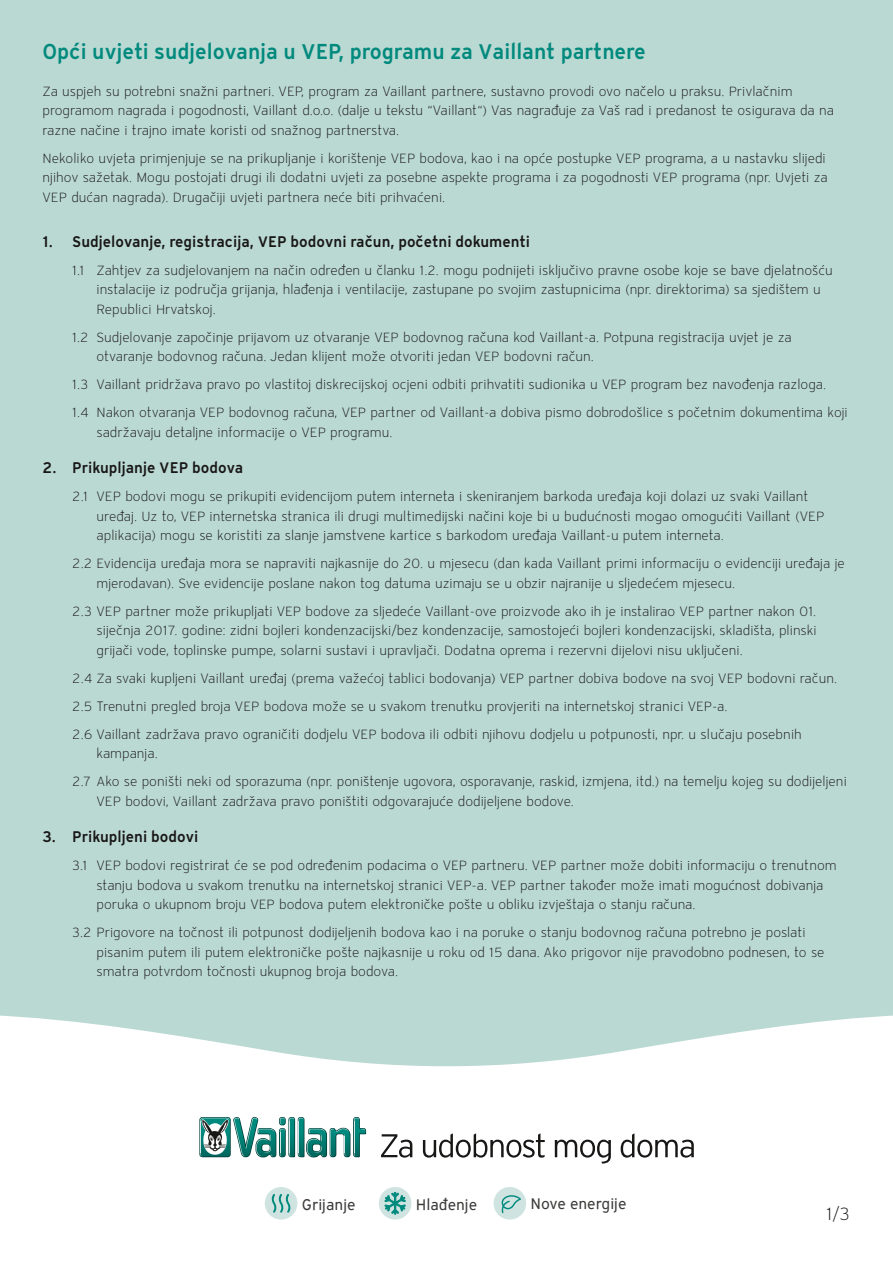
<style>
.page{position:relative;width:893px;height:1263px;background:#fff}
.page>*{position:absolute;margin:0;border:0;box-sizing:border-box;transform-origin:0 0}
.t1{font:21px "Vaillant 13 Demi TID";color:#00897d}
.t2{font:17.85px "Vaillant 13 Light TID";color:#181716}
.t3{font:15.3px "Vaillant 13 Book ETID";color:#3a3a39}
.t4{font:15px "Vaillant 13 Demi TID";color:#181716}
.t5{font:13.5px/19.5px "Vaillant 13 Light TID";color:#181716}
</style>
<div class="page">
<div style="left:0;top:0;width:893px;height:1196px;background:#bbd9d3"></div>
<svg style="left:0;top:1015px;width:893px;height:205px;fill:#fff"></svg>
<svg style="left:199px;top:1117px;width:32px;height:40px"></svg>
<svg style="left:200px;top:1117px;width:166px;height:40px"></svg>
<svg style="left:381px;top:1134px;width:31px;height:23px"></svg>
<svg style="left:423px;top:1133px;width:122px;height:24px"></svg>
<svg style="left:555px;top:1140px;width:56px;height:23px"></svg>
<svg style="left:621px;top:1133px;width:73px;height:24px"></svg>
<div style="left:265px;top:1187px;width:32px;height:32px;background:#cfe4e0;border-radius:50%"></div>
<svg style="left:271px;top:1194px;width:20px;height:18px"></svg>
<svg style="left:379px;top:1187px;width:32px;height:32px"></svg>
<svg style="left:385px;top:1192px;width:20px;height:22px"></svg>
<div style="left:494px;top:1187px;width:32px;height:32px;background:#cfe4e0;border-radius:50%"></div>
<svg style="left:501px;top:1195px;width:20px;height:18px"></svg>
<h1 class="t1" style="left:43px;top:37px;width:605px">Opći uvjeti sudjelovanja u VEP, programu za Vaillant partnere</h1>
<p class="t5" style="left:43px;top:81px;width:793px">Za uspjeh su potrebni snažni partneri. VEP, program za Vaillant partnere, sustavno provodi ovo načelo u praksu. Privlačnim programom nagrada i pogodnosti, Vaillant d.o.o. (dalje u tekstu “Vaillant“) Vas nagrađuje za Vaš rad i predanost te osigurava da na razne načine i trajno imate koristi od snažnog partnerstva.</p>
<p class="t5" style="left:43px;top:148px;width:787px">Nekoliko uvjeta primjenjuje se na prikupljanje i korištenje VEP bodova, kao i na opće postupke VEP programa, a u nastavku slijedi njihov sažetak. Mogu postojati drugi ili dodatni uvjeti za posebne aspekte programa i za pogodnosti VEP programa (npr. Uvjeti za<br>VEP dućan nagrada). Drugačiji uvjeti partnera neće biti prihvaćeni.</p>
<p class="t4" style="left:43px;top:231px;width:489px">1. Sudjelovanje, registracija, VEP bodovni račun, početni dokumenti</p>
<p class="t5" style="left:97px;top:260px;width:738px;text-indent:-24px">1.1 Zahtjev za sudjelovanjem na način određen u članku 1.2. mogu podnijeti isključivo pravne osobe koje se bave djelatnošću instalacije iz područja grijanja, hlađenja i ventilacije, zastupane po svojim zastupnicima (npr. direktorima) sa sjedištem u<br>Republici Hrvatskoj.</p>
<p class="t5" style="left:97px;top:327px;width:697px;text-indent:-24px">1.2 Sudjelovanje započinje prijavom uz otvaranje VEP bodovnog računa kod Vaillant-a. Potpuna registracija uvjet je za otvaranje bodovnog računa. Jedan klijent može otvoriti jedan VEP bodovni račun.</p>
<p class="t5" style="left:72px;top:370px;width:777px;line-height:28px">1.3 Vaillant pridržava pravo po vlastitoj diskrecijskoj ocjeni odbiti prihvatiti sudionika u VEP program bez navođenja razloga.<br>1.4 Nakon otvaranja VEP bodovnog računa, VEP partner od Vaillant-a dobiva pismo dobrodošlice s početnim dokumentima koji</p>
<p class="t5" style="left:97px;top:422px;width:297px">sadržavaju detaljne informacije o VEP programu.</p>
<p class="t4" style="left:43px;top:458px;width:202px">2. Prikupljanje VEP bodova</p>
<p class="t5" style="left:97px;top:486px;width:729px;text-indent:-24px">2.1 VEP bodovi mogu se prikupiti evidencijom putem interneta i skeniranjem barkoda uređaja koji dolazi uz svaki Vaillant uređaj. Uz to, VEP internetska stranica ili drugi multimedijski načini koje bi u budućnosti mogao omogućiti Vaillant (VEP aplikacija) mogu se koristiti za slanje jamstvene kartice s barkodom uređaja Vaillant-u putem interneta.</p>
<p class="t5" style="left:97px;top:553px;width:750px;text-indent:-24px">2.2 Evidencija uređaja mora se napraviti najkasnije do 20. u mjesecu (dan kada Vaillant primi informaciju o evidenciji uređaja je mjerodavan). Sve evidencije poslane nakon tog datuma uzimaju se u obzir najranije u sljedećem mjesecu.</p>
<p class="t5" style="left:97px;top:601px;width:722px;text-align:justify;text-indent:-24px">2.3 VEP partner može prikupljati VEP bodove za sljedeće Vaillant-ove proizvode ako ih je instalirao VEP partner nakon 01. siječnja 2017. godine: zidni bojleri kondenzacijski/bez kondenzacije, samostojeći bojleri kondenzacijski, skladišta, plinski grijači vode, toplinske pumpe, solarni sustavi i upravljači. Dodatna oprema i rezervni dijelovi nisu uključeni.</p>
<p class="t5" style="left:72px;top:664px;width:766px;line-height:28px">2.4 Za svaki kupljeni Vaillant uređaj (prema važećoj tablici bodovanja) VEP partner dobiva bodove na svoj VEP bodovni račun.<br>2.5 Trenutni pregled broja VEP bodova može se u svakom trenutku provjeriti na internetskoj stranici VEP-a.<br>2.6 Vaillant zadržava pravo ograničiti dodjelu VEP bodova ili odbiti njihovu dodjelu u potpunosti, npr. u slučaju posebnih</p>
<p class="t5" style="left:72px;top:739px;width:776px;line-height:28px;text-indent:24px">kampanja.<br>2.7 Ako se poništi neki od sporazuma (npr. poništenje ugovora, osporavanje, raskid, izmjena, itd.) na temelju kojeg su dodijeljeni</p>
<p class="t5" style="left:97px;top:791px;width:479px">VEP bodovi, Vaillant zadržava pravo poništiti odgovarajuće dodijeljene bodove.</p>
<p class="t4" style="left:43px;top:827px;width:157px">3. Prikupljeni bodovi</p>
<p class="t5" style="left:97px;top:856px;width:742px;text-indent:-24px">3.1 VEP bodovi registrirat će se pod određenim podacima o VEP partneru. VEP partner može dobiti informaciju o trenutnom stanju bodova u svakom trenutku na internetskoj stranici VEP-a. VEP partner također može imati mogućnost dobivanja poruka o ukupnom broju VEP bodova putem elektroničke pošte u obliku izvještaja o stanju računa.</p>
<p class="t5" style="left:97px;top:922px;width:729px;text-indent:-24px">3.2 Prigovore na točnost ili potpunost dodijeljenih bodova kao i na poruke o stanju bodovnog računa potrebno je poslati pisanim putem ili putem elektroničke pošte najkasnije u roku od 15 dana. Ako prigovor nije pravodobno podnesen, to se smatra potvrdom točnosti ukupnog broja bodova.</p>
<p class="t3" style="left:302px;top:1195px;width:55px">Grijanje</p>
<p class="t3" style="left:416px;top:1195px;width:63px">Hlađenje</p>
<p class="t3" style="left:530px;top:1194px;width:98px">Nove energije</p>
<h2 class="t2" style="left:826px;top:1203px;width:25px">1/3</h2>
</div>
